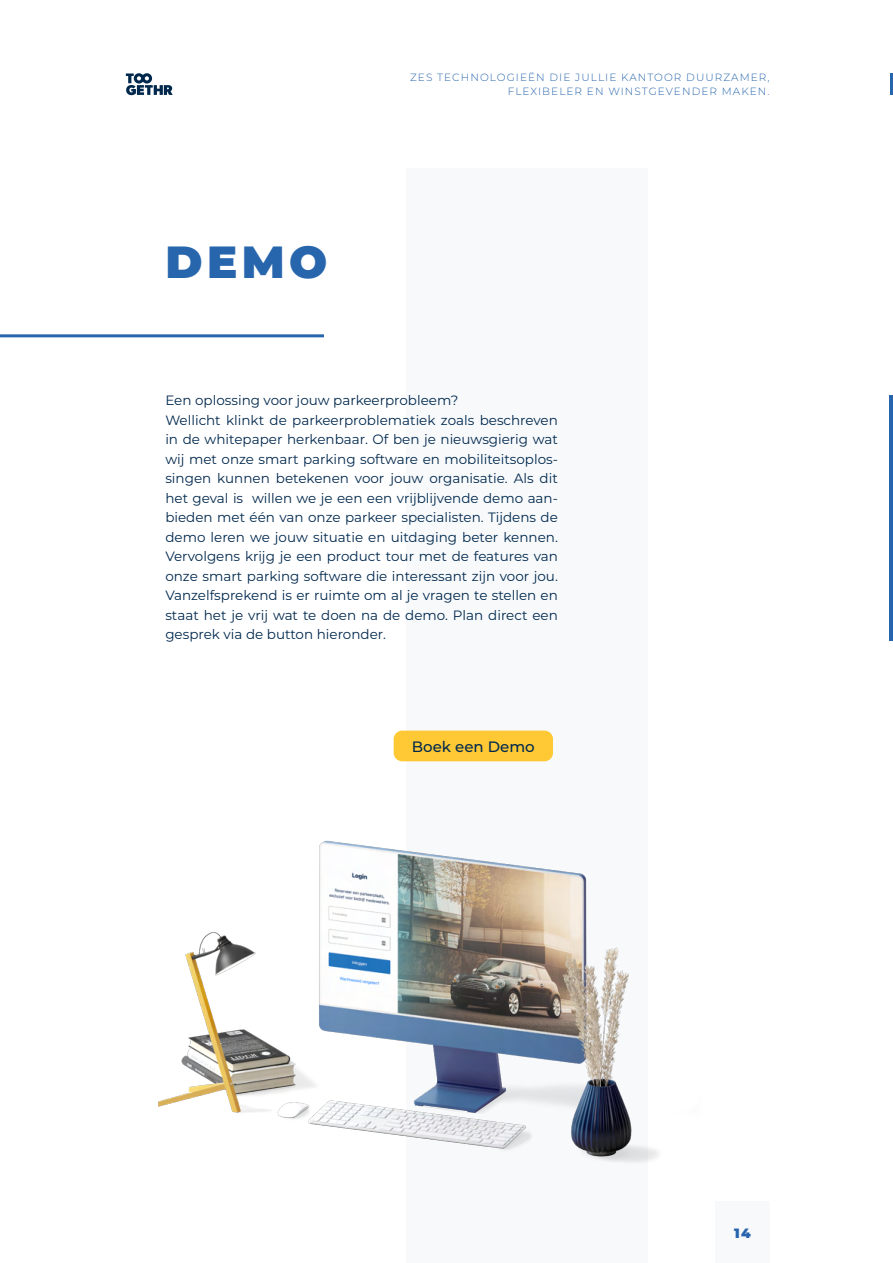
<style>
.page{position:relative;width:893px;height:1263px;background:#fff}
.page>*{position:absolute;margin:0;border:0;box-sizing:border-box;transform-origin:0 0}
.t1{font:900 45px "Montserrat";color:#2765ac}
.t2{font:500 15px "Montserrat";color:#00284d}
.t3{font:13.5px/19.5px "Montserrat";color:#00284d}
.t4{font:900 13.5px "Montserrat";color:#2765ac}
.t5{font:300 10.5px/13.5px "Montserrat";letter-spacing:.1em;color:#2765ac;text-align:right}
</style>
<div class="page">
<svg style="left:126px;top:73px;width:47px;height:22px"></svg>
<hr style="left:890px;top:73px;width:3px;height:21px;background:#2765ac">
<div style="left:406px;top:168px;width:242px;height:1095px;background:#f7f9fb"></div>
<img style="left:158px;top:840px;width:500px;height:322px">
<hr style="left:890px;top:395px;width:3px;height:246px;background:#2765ac">
<hr style="left:0;top:334px;width:324px;height:3px;background:#2765ac">
<div style="left:394px;top:731px;width:159px;height:30px;background:#fec935;border-radius:9px"></div>
<div style="left:716px;top:1202px;width:54px;height:61px;background:#f7f9fb"></div>
<h1 class="t1" style="left:165px;top:229px;width:164px">DEMO</h1>
<p class="t5" style="left:410px;top:70px;width:361px">ZES TECHNOLOGIEËN DIE JULLIE KANTOOR DUURZAMER,<br>FLEXIBELER EN WINSTGEVENDER MAKEN.</p>
<p class="t3" style="left:165px;top:390px;width:394px">Een oplossing voor jouw parkeerprobleem?<br>Wellicht klinkt de parkeerproblematiek zoals beschreven in de whitepaper herkenbaar. Of ben je nieuwsgierig wat wij met onze smart parking software en mobiliteitsoplos&shy;singen kunnen betekenen voor jouw organisatie. Als dit het geval is willen we je een een vrijblijvende demo aan&shy;bieden met één van onze parkeer specialisten. Tijdens de demo leren we jouw situatie en uitdaging beter kennen.<br>Vervolgens krijg je een product tour met de features van onze smart parking software die interessant zijn voor jou.<br>Vanzelfsprekend is er ruimte om al je vragen te stellen en staat het je vrij wat te doen na de demo. Plan direct een gesprek via de button hieronder.</p>
<p class="t2" style="left:412px;top:736px;width:124px">Boek een Demo</p>
<p class="t4" style="left:734px;top:1223px;width:18px">14</p>
</div>
